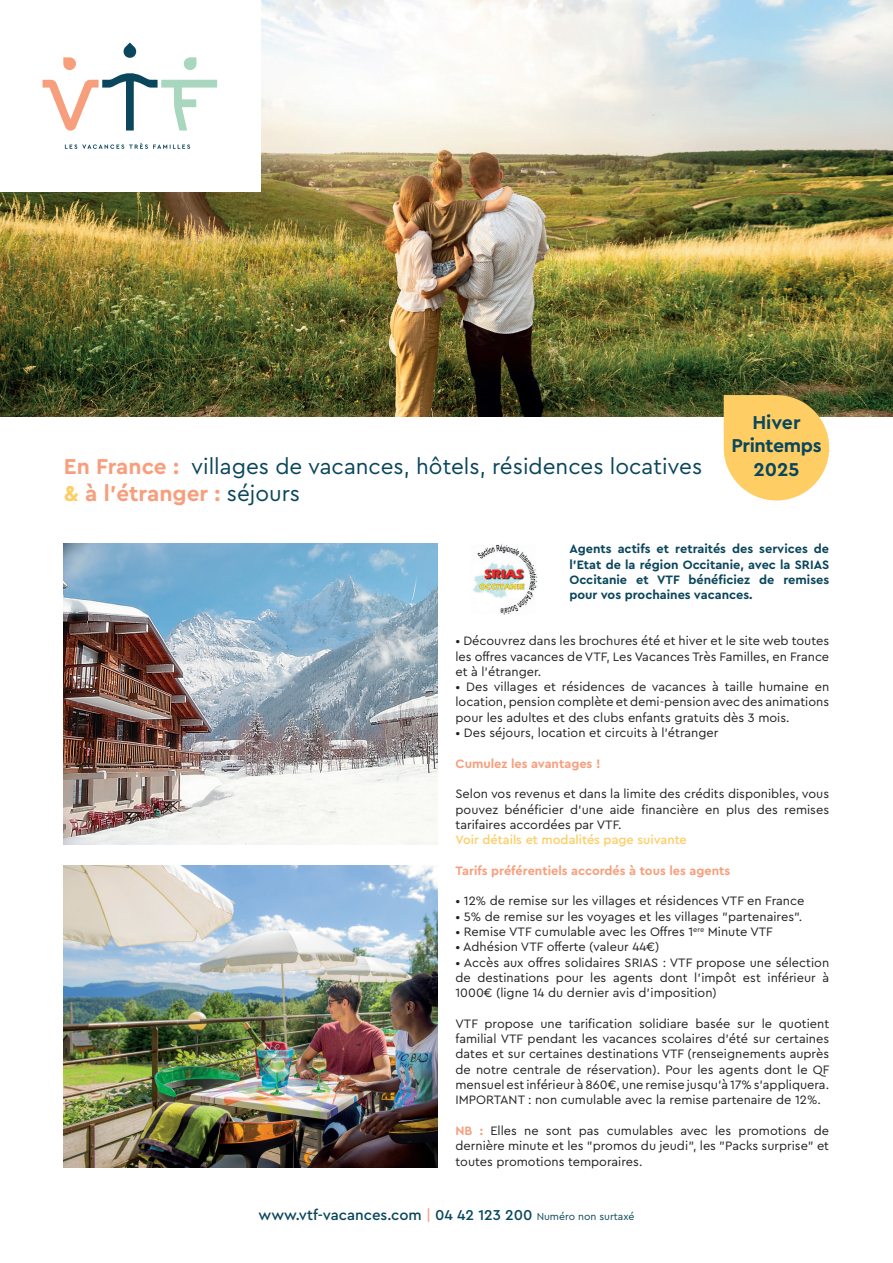
<style>
.page{position:relative;width:893px;height:1263px;background:#fff}
.page>*{position:absolute;margin:0;border:0;box-sizing:border-box;transform-origin:0 0}
.t1{font:22.5px/27px "Cera PRO";color:#0a465c}
.t2{font:700 19.5px/23.4px "Cera PRO";letter-spacing:-.02em;color:#0a465c;text-align:center}
.t3{font:500 15px "Cera PRO";color:#0a465c}
.t4{font:12.75px/15.3px "Cera PRO";color:#231f20;text-align:justify}
.t5{font:700 12.75px/15.3px "Cera PRO";color:#0a465c;text-align:justify}
.t6{font:700 12.75px "Cera PRO";color:#f79f7d}
.t7{font:500 12.75px "Cera PRO";color:#fecd64}
.s1{font-weight:700;color:#f79f7d}
.s2{font-weight:700;color:#fecd64}
.s3{color:#f79f7d}
.s4{font-weight:400;font-size:10.5px}
</style>
<div class="page">
<img style="left:0;top:0;width:893px;height:416px">
<img style="left:64px;top:543px;width:373px;height:301px">
<img style="left:64px;top:866px;width:373px;height:301px">
<div style="left:0;top:0;width:260px;height:191px;background:#fff"></div>
<svg style="left:65px;top:143px;width:125px;height:6px"></svg>
<svg style="left:43px;top:43px;width:174px;height:88px"></svg>
<svg style="left:724px;top:395px;width:105px;height:105px;background:#f5cc72"></svg>
<img style="left:473px;top:544px;width:64px;height:71px">
<h2 class="t2" style="left:731px;top:410px;width:92px">Hiver<br>Printemps<br>2025</h2>
<h1 class="t1" style="left:64px;top:451px;width:640px"><span class="s1">En France :</span> villages de vacances, hôtels, résidences locatives <span class="s2">&amp;</span> <span class="s1">à l’étranger :</span> séjours</h1>
<p class="t5" style="left:569px;top:541px;width:261px">Agents actifs et retraités des services de l’Etat de la région Occitanie, avec la SRIAS Occitanie et VTF bénéficiez de remises pour vos prochaines vacances.</p>
<p class="t4" style="left:455px;top:633px;width:375px">• Découvrez dans les brochures été et hiver et le site web toutes les offres vacances de VTF, Les Vacances Très Familles, en France et à l’étranger.</p>
<p class="t4" style="left:455px;top:679px;width:375px">• Des villages et résidences de vacances à taille humaine en location, pension complète et demi-pension avec des animations pour les adultes et des clubs enfants gratuits dès 3 mois.</p>
<p class="t4" style="left:455px;top:724px;width:264px">• Des séjours, location et circuits à l'étranger</p>
<p class="t6" style="left:455px;top:755px;width:146px">Cumulez les avantages !</p>
<p class="t4" style="left:455px;top:786px;width:375px">Selon vos revenus et dans la limite des crédits disponibles, vous pouvez bénéficier d’une aide financière en plus des remises tarifaires accordées par VTF.</p>
<p class="t7" style="left:455px;top:831px;width:233px">Voir détails et modalités page suivante</p>
<p class="t6" style="left:455px;top:862px;width:276px">Tarifs préférentiels accordés à tous les agents</p>
<p class="t4" style="left:455px;top:893px;width:350px">• 12% de remise sur les villages et résidences VTF en France</p>
<p class="t4" style="left:455px;top:908px;width:348px">• 5% de remise sur les voyages et les villages "partenaires".</p>
<p class="t4" style="left:455px;top:923px;width:319px">• Remise VTF cumulable avec les Offres 1<sup>ere</sup> Minute VTF</p>
<p class="t4" style="left:455px;top:939px;width:206px">• Adhésion VTF offerte (valeur 44€)</p>
<p class="t4" style="left:455px;top:954px;width:375px">• Accès aux offres solidaires SRIAS : VTF propose une sélection de destinations pour les agents dont l’impôt est inférieur à 1000€ (ligne 14 du dernier avis d’imposition)</p>
<p class="t4" style="left:455px;top:1015px;width:376px">VTF propose une tarification solidiare basée sur le quotient familial VTF pendant les vacances scolaires d'été sur certaines dates et sur certaines destinations VTF (renseignements auprès de notre centrale de réservation). Pour les agents dont le QF mensuel est inférieur à 860€, une remise jusqu'à 17% s'appliquera.<br>IMPORTANT : non cumulable avec la remise partenaire de 12%.</p>
<p class="t4" style="left:455px;top:1122px;width:375px"><span class="s1">NB :</span> Elles ne sont pas cumulables avec les promotions de dernière minute et les "promos du jeudi", les "Packs surprise" et toutes promotions temporaires.</p>
<p class="t3" style="left:259px;top:1205px;width:377px">www.vtf-vacances.com <span class="s3">|</span> 04 42 123 200 <span class="s4">Numéro non surtaxé</span></p>
</div>
